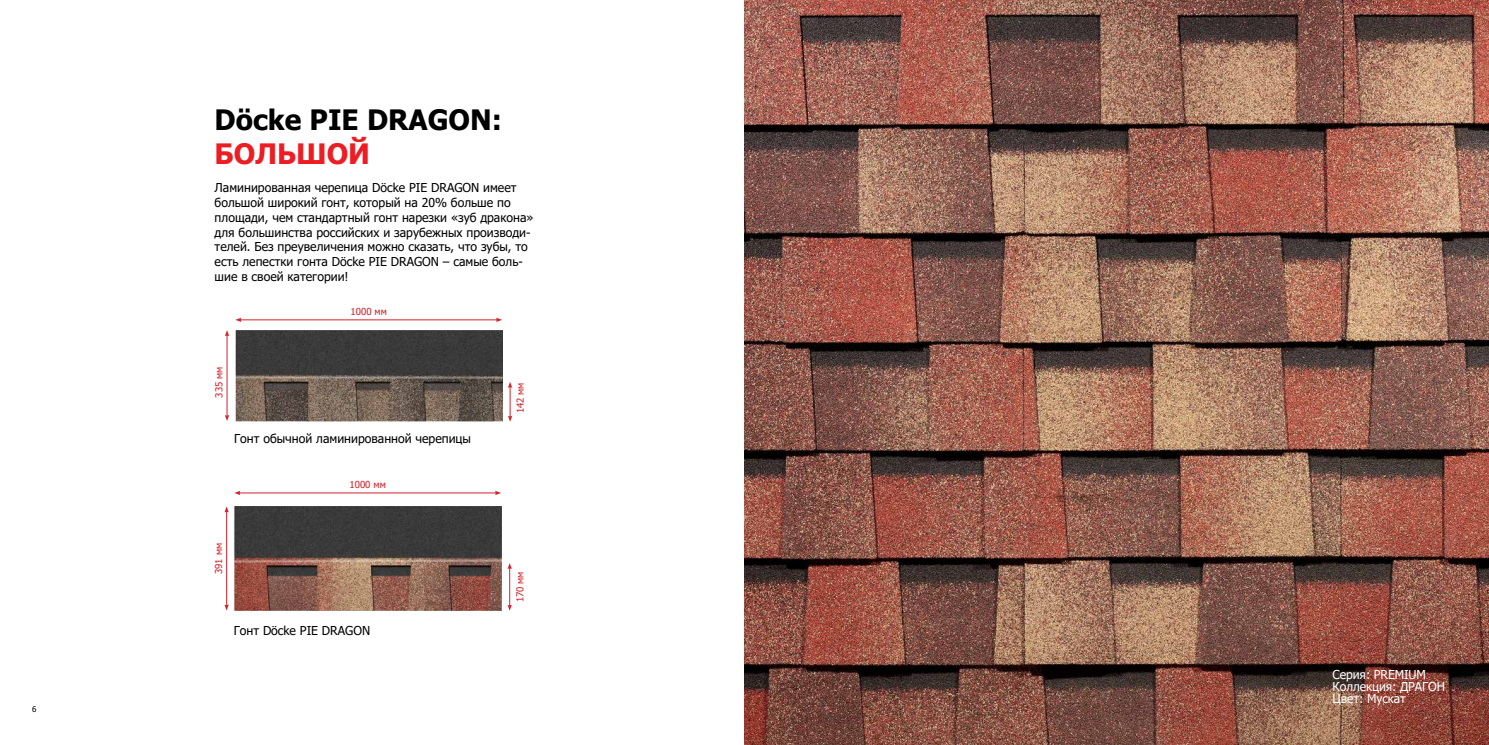
<style>
.page{position:relative;width:1489px;height:745px;background:#fff}
.page>*{position:absolute;margin:0;border:0;box-sizing:border-box;transform-origin:0 0}
.t1{font:700 28px "Tahoma";color:#000}
.t2{font:700 28px "Tahoma";color:#ed1d24}
.t3{font:12.25px/14.7px "Tahoma";color:#000}
.t4{font:12.25px/12.2px "Tahoma";letter-spacing:-.01em;color:#fff}
.t5{font:9.62px "Tahoma";color:#d2232a}
.t6{font:7.88px "Tahoma";color:#000}
</style>
<div class="page">
<img style="left:235px;top:330px;width:267px;height:91px">
<hr style="left:240px;top:319px;width:257px;height:1px;background:#d2232a">
<svg style="left:235px;top:317px;width:6px;height:5px"></svg>
<svg style="left:496px;top:317px;width:6px;height:5px"></svg>
<hr style="left:227px;top:334px;width:1px;height:82px;background:#d2232a">
<svg style="left:225px;top:330px;width:4px;height:6px"></svg>
<svg style="left:225px;top:415px;width:4px;height:6px"></svg>
<hr style="left:509px;top:386px;width:1px;height:31px;background:#d2232a">
<svg style="left:508px;top:382px;width:4px;height:5px"></svg>
<svg style="left:508px;top:415px;width:4px;height:6px"></svg>
<img style="left:234px;top:506px;width:267px;height:104px">
<hr style="left:239px;top:492px;width:257px;height:1px;background:#d2232a">
<svg style="left:234px;top:491px;width:6px;height:4px"></svg>
<svg style="left:495px;top:490px;width:6px;height:5px"></svg>
<hr style="left:226px;top:510px;width:1px;height:95px;background:#d2232a">
<svg style="left:224px;top:506px;width:5px;height:6px"></svg>
<svg style="left:224px;top:604px;width:5px;height:6px"></svg>
<hr style="left:509px;top:567px;width:1px;height:38px;background:#d2232a">
<svg style="left:508px;top:563px;width:4px;height:5px"></svg>
<svg style="left:507px;top:604px;width:5px;height:6px"></svg>
<img style="left:744px;top:0;width:744px;height:744px">
<p class="t6" style="left:32px;top:703px;width:6px">6</p>
<h1 class="t1" style="left:215px;top:100px;width:289px">Döcke PIE DRAGON:</h1>
<h1 class="t2" style="left:215px;top:134px;width:157px">БОЛЬШОЙ</h1>
<p class="t3" style="left:215px;top:181px;width:320px">Ламинированная черепица Dӧcke PIE DRAGON имеет большой широкий гонт, который на 20% больше по площади, чем стандартный гонт нарезки «зуб дракона» для большинства российских и зарубежных производи&shy;телей. Без преувеличения можно сказать, что зубы, то есть лепестки гонта Dӧcke PIE DRAGON – самые боль&shy;шие в своей категории!</p>
<p class="t5" style="left:350px;top:305px;width:38px">1000 мм</p>
<p class="t5" style="left:212px;top:397px;width:33px;rotate:-90deg">335 мм</p>
<p class="t3" style="left:234px;top:431px;width:238px">Гонт обычной ламинированной черепицы</p>
<p class="t5" style="left:349px;top:478px;width:38px">1000 мм</p>
<p class="t5" style="left:212px;top:573px;width:33px;rotate:-90deg">391 мм</p>
<p class="t3" style="left:234px;top:623px;width:138px">Гонт Döcke PIE DRAGON</p>
<p class="t5" style="left:514px;top:413px;width:33px;rotate:-90deg">142 мм</p>
<p class="t5" style="left:513px;top:602px;width:33px;rotate:-90deg">170 мм</p>
<p class="t4" style="left:1332px;top:668px;width:114px">Серия: PREMIUM<br>Коллекция: ДРАГОН<br>Цвет: Мускат</p>
<p class="t4" style="left:1332px;top:678px;width:123px">Серия: PREMIUM<br>Коллекция: САППОРО</p>
</div>
